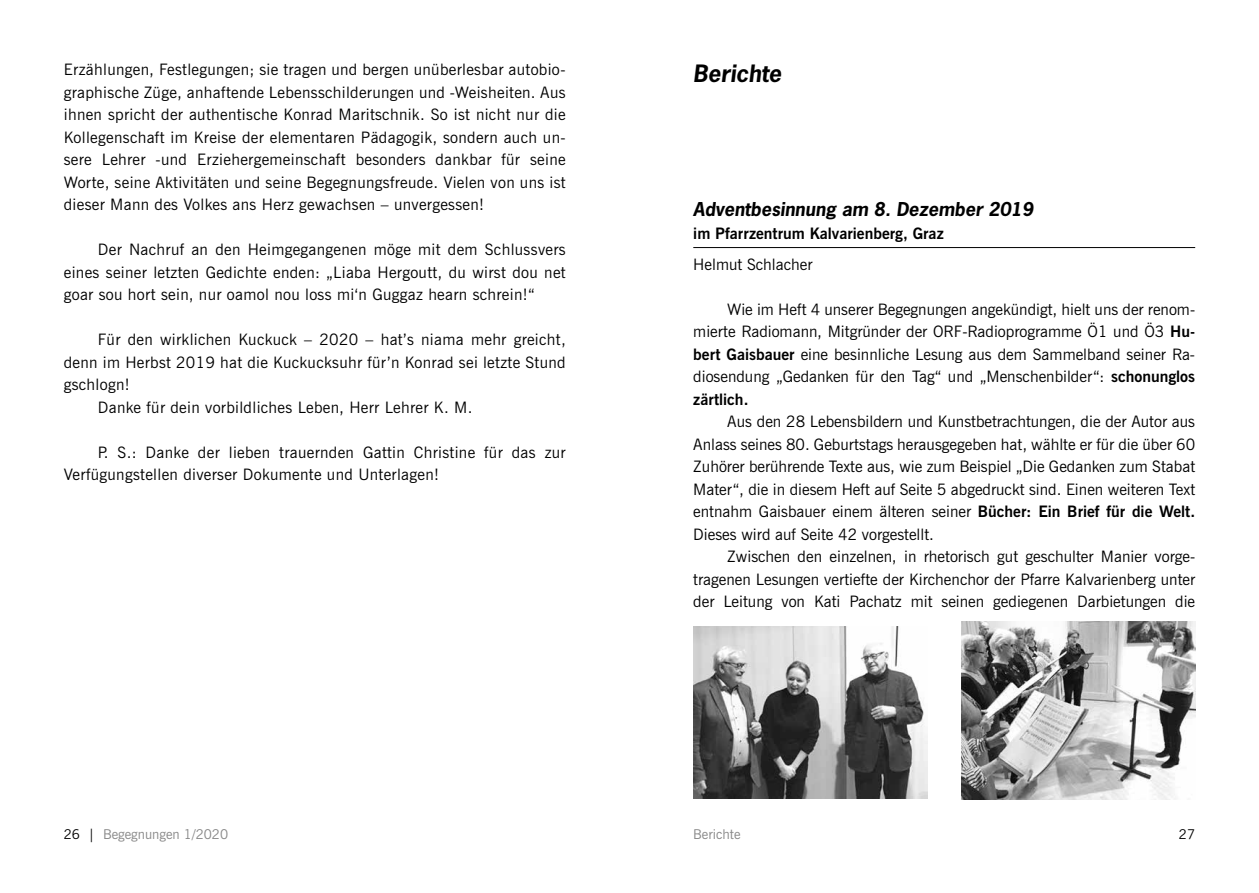
<style>
.page{position:relative;width:1259px;height:893px;background:#fff}
.page>*{position:absolute;margin:0;border:0;box-sizing:border-box;transform-origin:0 0}
.t1{font:italic 700 22.5px "News Gothic";color:#000}
.t2{font:italic 700 18px "News Gothic";color:#000}
.t3{font:15.75px/22.5px "News Gothic BT";letter-spacing:.02em;color:#000;text-align:justify}
.t4{font:700 15.75px "News Gothic BT";color:#000}
.t5{font:15.75px "News Gothic BT";color:#000}
.t6{font:13.5px "News Gothic BT";color:#878787}
.t7{font:13.5px "News Gothic BT";color:#000}
.s1{font-weight:700}
.s2{color:#000}
</style>
<div class="page">
<hr style="left:693px;top:247px;width:502px;height:1px;background:#000">
<img style="left:961px;top:622px;width:234px;height:177px">
<img style="left:693px;top:626px;width:234px;height:172px">
<p class="t3" style="left:64px;top:58px;width:503px">Erzählungen, Festlegungen; sie tragen und bergen unüberlesbar autobio&shy;graphische Züge, anhaftende Lebensschilderungen und -Weisheiten. Aus ihnen spricht der authentische Konrad Maritschnik. So ist nicht nur die Kollegenschaft im Kreise der elementaren Pädagogik, sondern auch un&shy;sere Lehrer -und Erziehergemeinschaft besonders dankbar für seine Worte, seine Aktivitäten und seine Begegnungsfreude. Vielen von uns ist dieser Mann des Volkes ans Herz gewachsen – unvergessen!</p>
<p class="t3" style="left:64px;top:238px;width:503px;text-indent:34px">Der Nachruf an den Heimgegangenen möge mit dem Schlussvers eines seiner letzten Gedichte enden: „Liaba Hergoutt, du wirst dou net goar sou hort sein, nur oamol nou loss mi‘n Guggaz hearn schrein!“</p>
<p class="t3" style="left:98px;top:328px;width:469px">Für den wirklichen Kuckuck – 2020 – hat’s niama mehr greicht,</p>
<p class="t3" style="left:64px;top:351px;width:503px">denn im Herbst 2019 hat die Kuckucksuhr für’n Konrad sei letzte Stund</p>
<p class="t3" style="left:64px;top:373px;width:67px">gschlogn!</p>
<p class="t3" style="left:98px;top:396px;width:376px">Danke für dein vorbildliches Leben, Herr Lehrer K. M.</p>
<p class="t3" style="left:64px;top:441px;width:503px;text-indent:34px">P. S.: Danke der lieben trauernden Gattin Christine für das zur<br>Verfügungstellen diverser Dokumente und Unterlagen!</p>
<h1 class="t1" style="left:693px;top:59px;width:90px">Berichte</h1>
<p class="t2" style="left:693px;top:198px;width:341px">Adventbesinnung am 8. Dezember 2019</p>
<p class="t4" style="left:693px;top:224px;width:252px">im Pfarrzentrum Kalvarienberg, Graz</p>
<p class="t5" style="left:693px;top:255px;width:121px">Helmut Schlacher</p>
<p class="t3" style="left:693px;top:298px;width:503px;text-indent:34px">Wie im Heft 4 unserer Begegnungen angekündigt, hielt uns der renom&shy;mierte Radiomann, Mitgründer der ORF-Radioprogramme Ö1 und Ö3 <span class="s1">Hu&shy;bert Gaisbauer</span> eine besinnliche Lesung aus dem Sammelband seiner Ra&shy;diosendung „Gedanken für den Tag“ und „Menschenbilder“: <span class="s1">schonunglos zärtlich.</span></p>
<p class="t3" style="left:693px;top:410px;width:503px;text-indent:34px">Aus den 28 Lebensbildern und Kunstbetrachtungen, die der Autor aus Anlass seines 80. Geburtstags herausgegeben hat, wählte er für die über 60<br>Zuhörer berührende Texte aus, wie zum Beispiel „Die Gedanken zum Stabat Mater“, die in diesem Heft auf Seite 5 abgedruckt sind. Einen weiteren Text entnahm Gaisbauer einem älteren seiner <span class="s1">Bücher: Ein Brief für die Welt.<br></span>Dieses wird auf Seite 42 vorgestellt.</p>
<p class="t3" style="left:693px;top:545px;width:503px;text-indent:34px">Zwischen den einzelnen, in rhetorisch gut geschulter Manier vorge&shy;tragenen Lesungen vertiefte der Kirchenchor der Pfarre Kalvarienberg unter der Leitung von Kati Pachatz mit seinen gediegenen Darbietungen die</p>
<p class="t6" style="left:64px;top:826px;width:166px"><span class="s2">26 |</span> Begegnungen 1/2020</p>
<p class="t6" style="left:693px;top:826px;width:49px">Berichte</p>
<p class="t7" style="left:1179px;top:826px;width:18px">27</p>
</div>
